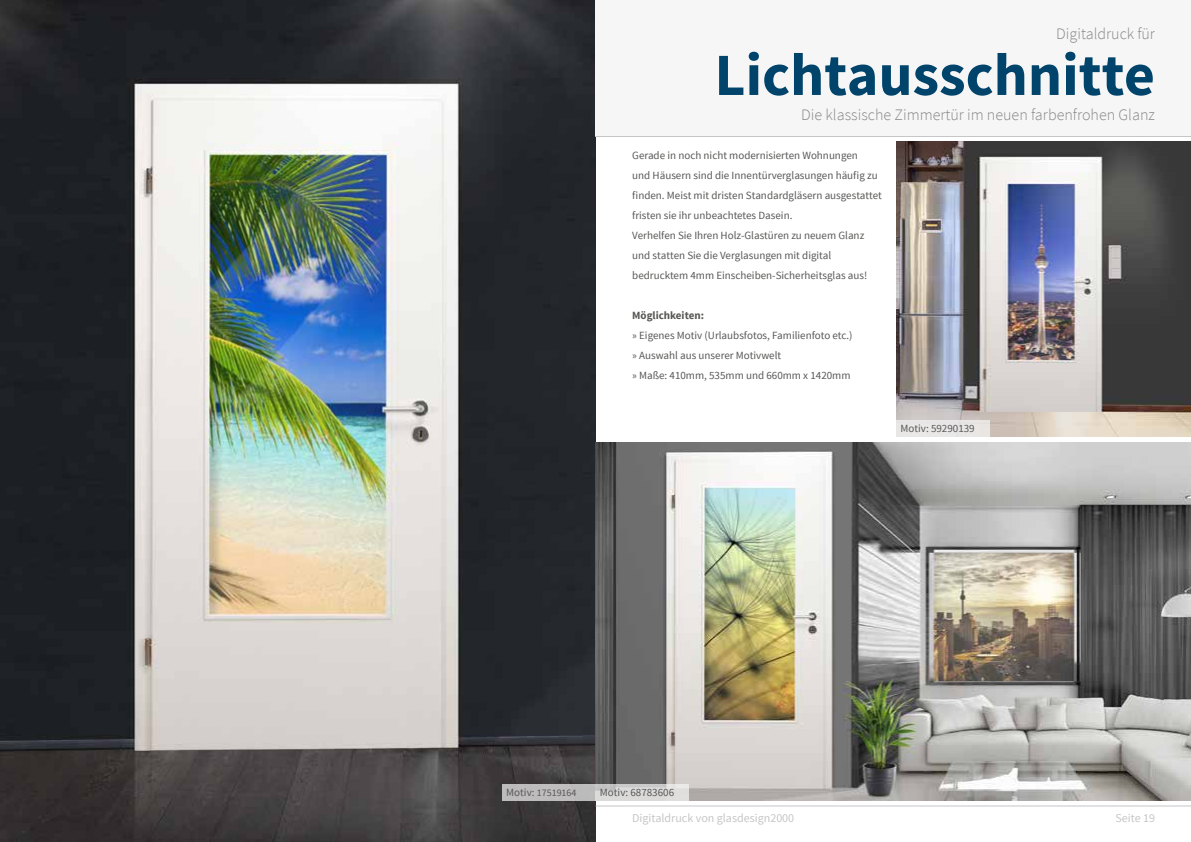
<style>
.page{position:relative;width:1191px;height:842px;background:#fff}
.page>*{position:absolute;margin:0;border:0;box-sizing:border-box;transform-origin:0 0}
.t1{font:700 59.9px "Source Sans Pro";color:#00446b}
.t2{font:300 16px "Source Sans Pro";color:#878787}
.t3{font:12px "Source Sans Pro";color:#c6c6c6}
.t4{font:11px/20px "Source Sans Pro";color:#575756}
.t5{font:700 11px "Source Sans Pro";color:#575756}
.t6{font:10px "Source Sans Pro";color:#575756}
.s1{font-size:11px}
</style>
<div class="page">
<img style="left:0;top:0;width:595px;height:842px">
<div style="left:502px;top:784px;width:93px;height:17px;background:#bdbcbc"></div>
<div style="left:595px;top:0;width:596px;height:136px;background:#f6f6f6"></div>
<hr style="left:595px;top:806px;width:596px;height:1px;background:#c6c6c6">
<img style="left:595px;top:442px;width:596px;height:359px">
<img style="left:896px;top:142px;width:295px;height:295px">
<div style="left:896px;top:420px;width:93px;height:17px;background:#e9e7e7"></div>
<svg style="left:595px;top:784px;width:94px;height:17px;background:#d8d8d7"></svg>
<h2 class="t2" style="left:1056px;top:23px;width:100px">Digitaldruck für</h2>
<h1 class="t1" style="left:714px;top:37px;width:442px">Lichtausschnitte</h1>
<h2 class="t2" style="left:801px;top:105px;width:355px">Die klassische Zimmertür im neuen farbenfrohen Glanz</h2>
<p class="t4" style="left:632px;top:146px;width:251px">Gerade in noch nicht modernisierten Wohnungen<br>und Häusern sind die Innentürverglasungen häufig zu finden. Meist mit dristen Standardgläsern ausgestattet fristen sie ihr unbeachtetes Dasein.<br>Verhelfen Sie Ihren Holz-Glastüren zu neuem Glanz und statten Sie die Verglasungen mit digital bedrucktem 4mm Einscheiben-Sicherheitsglas aus!</p>
<p class="t5" style="left:632px;top:309px;width:73px">Möglichkeiten:</p>
<p class="t4" style="left:632px;top:326px;width:222px">» Eigenes Motiv (Urlaubsfotos, Familienfoto etc.) » Auswahl aus unserer Motivwelt<br>» Maße: 410mm, 535mm und 660mm x 1420mm</p>
<p class="t4" style="left:900px;top:419px;width:76px">Motiv: 59290139</p>
<p class="t6" style="left:506px;top:787px;width:72px"><span class="s1">Motiv:</span> 17519164</p>
<p class="t4" style="left:600px;top:783px;width:76px">Motiv: 68783606</p>
<p class="t3" style="left:632px;top:811px;width:163px">Digitaldruck von glasdesign2000</p>
<p class="t3" style="left:1115px;top:811px;width:41px">Seite 19</p>
</div>
